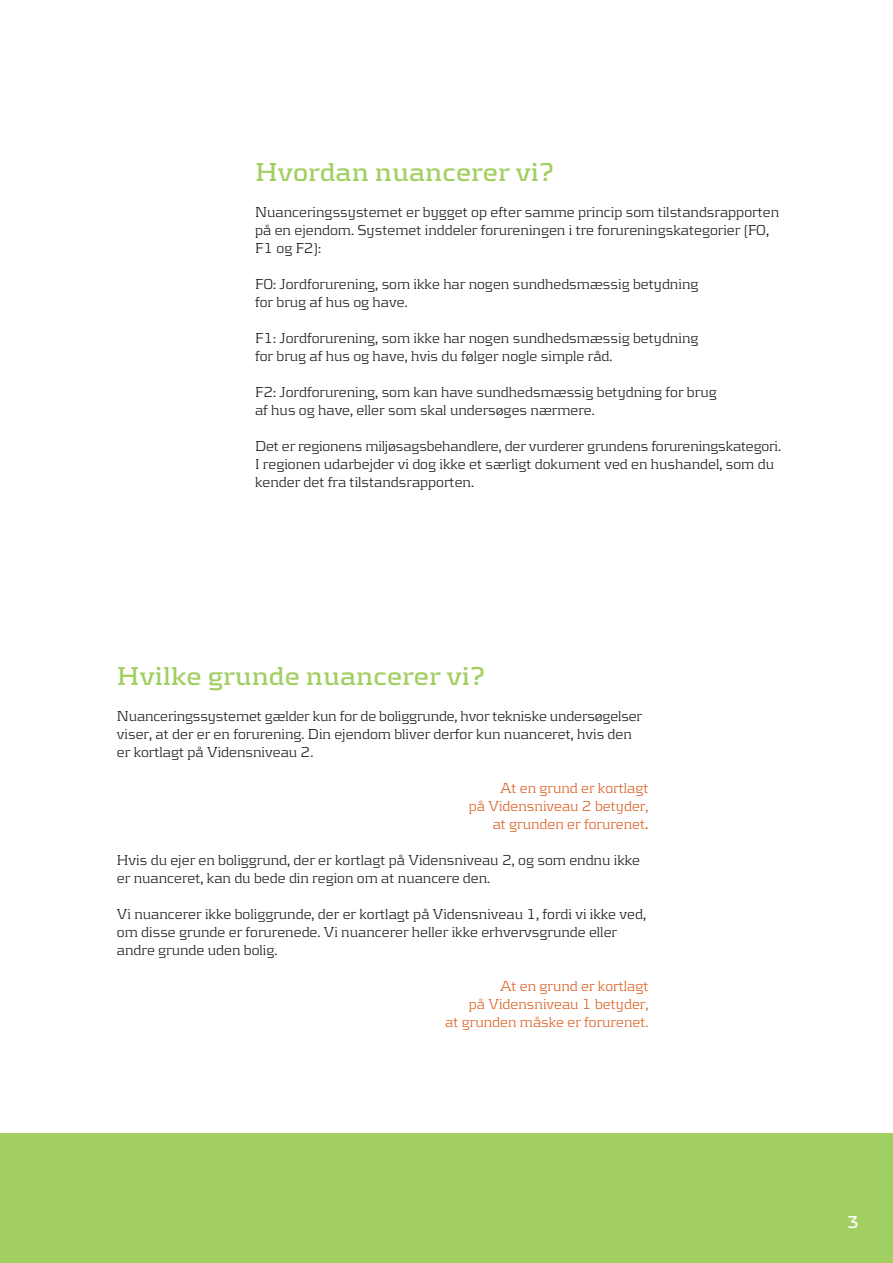
<style>
.page{position:relative;width:893px;height:1263px;background:#fff}
.page>*{position:absolute;margin:0;border:0;box-sizing:border-box;transform-origin:0 0}
.Greenhead{font:700 27px "Kontrapunkt";color:#a2cf62}
.t1{font:700 18px "Kontrapunkt";color:#fff}
.Brød10{font:300 15px/18px "Kontrapunkt";color:#231f20}
.Orangehøjrestillet{font:300 15px "Kontrapunkt";color:#dd6327}
.Blueleft{font:300 15px "Kontrapunkt";color:#dd6327}
.s1{font-weight:700}
</style>
<div class="page">
<div style="left:0;top:1133px;width:893px;height:130px;background:#a2cf62"></div>
<p class="Greenhead" style="left:255px;top:156px;width:301px">Hvordan nuancerer vi?</p>
<p class="Brød10" style="left:255px;top:203px;width:525px">Nuanceringssystemet er bygget op efter samme princip som tilstandsrapporten på en ejendom. Systemet inddeler forureningen i tre forureningskategorier (F0,<br>F1 og F2):</p>
<p class="Brød10" style="left:255px;top:275px;width:445px">F0: Jordforurening, som ikke har nogen sundhedsmæssig betydning for brug af hus og have.</p>
<p class="Brød10" style="left:255px;top:329px;width:445px">F1: Jordforurening, som ikke har nogen sundhedsmæssig betydning</p>
<p class="Brød10" style="left:255px;top:347px;width:359px">for brug af hus og have, hvis du følger nogle simple råd.</p>
<p class="Brød10" style="left:255px;top:383px;width:463px">F2: Jordforurening, som kan have sundhedsmæssig betydning for brug</p>
<p class="Brød10" style="left:255px;top:401px;width:341px">af hus og have, eller som skal undersøges nærmere.</p>
<p class="Brød10" style="left:255px;top:437px;width:527px">Det er regionens miljøsagsbehandlere, der vurderer grundens forureningskategori.<br>I regionen udarbejder vi dog ikke et særligt dokument ved en hushandel, som du kender det fra tilstandsrapporten.</p>
<p class="Greenhead" style="left:117px;top:660px;width:370px">Hvilke grunde nuancerer vi?</p>
<p class="Brød10" style="left:117px;top:706px;width:527px">Nuanceringssystemet gælder kun for de boliggrunde, hvor tekniske undersøgelser viser, at der er en forurening. Din ejendom bliver derfor kun nuanceret, hvis den er kortlagt på Vidensniveau 2.</p>
<p class="Blueleft" style="left:501px;top:779px;width:149px">At en grund er kortlagt</p>
<p class="Orangehøjrestillet" style="left:469px;top:797px;width:181px">på Vidensniveau 2 betyder,</p>
<p class="Orangehøjrestillet" style="left:493px;top:815px;width:157px">at grunden er forurenet<span class="s1">.</span></p>
<p class="Brød10" style="left:117px;top:850px;width:525px">Hvis du ejer en boliggrund, der er kortlagt på Vidensniveau 2, og som endnu ikke er nuanceret, kan du bede din region om at nuancere den.</p>
<p class="Brød10" style="left:117px;top:904px;width:531px">Vi nuancerer ikke boliggrunde, der er kortlagt på Vidensniveau 1, fordi vi ikke ved, om disse grunde er forurenede. Vi nuancerer heller ikke erhvervsgrunde eller andre grunde uden bolig.</p>
<p class="Orangehøjrestillet" style="left:501px;top:977px;width:149px">At en grund er kortlagt</p>
<p class="Orangehøjrestillet" style="left:469px;top:995px;width:181px">på Vidensniveau 1 betyder,</p>
<p class="Orangehøjrestillet" style="left:445px;top:1013px;width:205px">at grunden måske er forurenet.</p>
<p class="t1" style="left:847px;top:1212px;width:14px">3</p>
</div>
